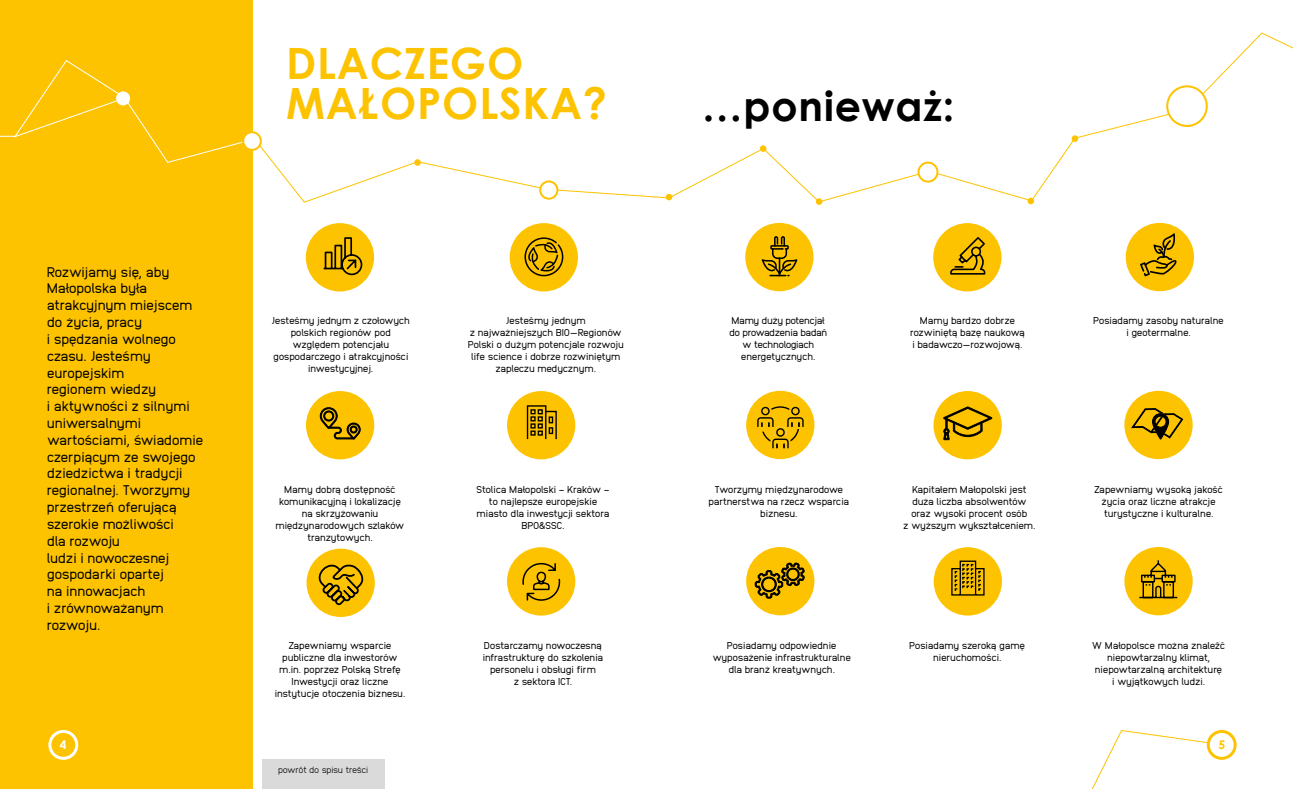
<style>
.page{position:relative;width:1293px;height:789px;background:#fff}
.page>*{position:absolute;margin:0;border:0;box-sizing:border-box;transform-origin:0 0}
.t1{font:700 43.1px/40.8px "Century Gothic";letter-spacing:.02em;color:#fdc300}
.t2{font:700 41px "Century Gothic";letter-spacing:.02em;color:#000}
.t3{font:14px/16.8px "Anodina";letter-spacing:-.03em;color:#000}
.t4{font:700 12px "Century Gothic";color:#fdc300}
.t5{font:700 12px "Century Gothic";color:#fff}
.t6{font:10px/12px "Anodina";letter-spacing:-.03em;color:#000;text-align:center}
.t7{font:10px/12px "Anodina";letter-spacing:-.05em;color:#000;text-align:center}
.t8{font:300 9px "Anodina";letter-spacing:-.05em;color:#000}
</style>
<div class="page">
<div style="left:262px;top:758px;width:123px;height:30px;background:#dadada"></div>
<div style="left:0;top:0;width:252px;height:788px;background:#fdc300"></div>
<svg style="left:0;top:60px;width:242px;height:103px"></svg>
<div style="left:118px;top:93px;width:10px;height:10px;background:#fff;border-radius:50%"></div>
<div style="left:116px;top:91px;width:14px;height:14px;border:4px solid #fff;border-radius:50%"></div>
<svg style="left:243px;top:132px;width:18px;height:18px"></svg>
<div style="left:242px;top:131px;width:20px;height:20px;border:2px solid #fdc300;border-radius:50%"></div>
<div style="left:816px;top:198px;width:6px;height:7px;background:#fdc300;border-radius:50%"></div>
<svg style="left:249px;top:32px;width:1044px;height:171px"></svg>
<div style="left:306px;top:223px;width:68px;height:68px;background:#fdc300;border-radius:50%"></div>
<div style="left:510px;top:223px;width:68px;height:68px;background:#fdc300;border-radius:50%"></div>
<svg style="left:323px;top:237px;width:40px;height:39px"></svg>
<svg style="left:524px;top:237px;width:39px;height:39px"></svg>
<div style="left:745px;top:223px;width:68px;height:68px;background:#fdc300;border-radius:50%"></div>
<svg style="left:761px;top:236px;width:36px;height:40px"></svg>
<div style="left:933px;top:223px;width:68px;height:68px;background:#fdc300;border-radius:50%"></div>
<div style="left:1125px;top:223px;width:69px;height:68px;background:#fdc300;border-radius:50%"></div>
<svg style="left:950px;top:237px;width:36px;height:38px"></svg>
<svg style="left:1140px;top:233px;width:36px;height:43px"></svg>
<div style="left:306px;top:391px;width:68px;height:68px;background:#fdc300;border-radius:50%"></div>
<svg style="left:320px;top:407px;width:40px;height:32px"></svg>
<div style="left:306px;top:548px;width:69px;height:68px;background:#fdc300;border-radius:50%"></div>
<svg style="left:311px;top:559px;width:56px;height:47px"></svg>
<div style="left:507px;top:391px;width:68px;height:68px;background:#fdc300;border-radius:50%"></div>
<div style="left:507px;top:547px;width:68px;height:68px;background:#fdc300;border-radius:50%"></div>
<svg style="left:522px;top:405px;width:38px;height:211px"></svg>
<div style="left:746px;top:390px;width:68px;height:69px;background:#fdc300;border-radius:50%"></div>
<div style="left:761px;top:406px;width:38px;height:38px;border:1px solid #000;border-radius:50%"></div>
<div style="left:759px;top:404px;width:13px;height:13px;border:6px solid #fdc300;border-radius:50%"></div>
<div style="left:761px;top:406px;width:8px;height:9px;border:1px solid #000;border-radius:50%"></div>
<div style="left:789px;top:404px;width:13px;height:13px;border:6px solid #fdc300;border-radius:50%"></div>
<div style="left:791px;top:406px;width:8px;height:9px;border:1px solid #000;border-radius:50%"></div>
<svg style="left:752px;top:412px;width:56px;height:41px"></svg>
<div style="left:746px;top:546px;width:68px;height:69px;background:#fdc300;border-radius:50%"></div>
<svg style="left:755px;top:562px;width:49px;height:36px"></svg>
<div style="left:933px;top:391px;width:68px;height:68px;background:#fdc300;border-radius:50%"></div>
<svg style="left:943px;top:406px;width:49px;height:35px"></svg>
<div style="left:933px;top:547px;width:69px;height:68px;background:#fdc300;border-radius:50%"></div>
<svg style="left:951px;top:560px;width:34px;height:36px"></svg>
<div style="left:1124px;top:390px;width:68px;height:69px;background:#fdc300;border-radius:50%"></div>
<svg style="left:1131px;top:408px;width:52px;height:31px"></svg>
<div style="left:1124px;top:546px;width:68px;height:69px;background:#fdc300;border-radius:50%"></div>
<svg style="left:1139px;top:560px;width:39px;height:38px"></svg>
<div style="left:48px;top:729px;width:30px;height:30px;border:3px solid #fff;border-radius:50%"></div>
<svg style="left:1092px;top:730px;width:114px;height:58px"></svg>
<div style="left:1206px;top:729px;width:30px;height:30px;border:3px solid #fdc300;border-radius:50%"></div>
<p class="t3" style="left:47px;top:262px;width:158px">Rozwijamy się, aby<br>Małopolska była atrakcyjnym miejscem do życia, pracy<br>i spędzania wolnego czasu. Jesteśmy europejskim<br>regionem wiedzy<br>i aktywności z silnymi uniwersalnymi wartościami, świadomie czerpiącym ze swojego dziedzictwa i tradycji regionalnej. Tworzymy przestrzeń oferującą szerokie możliwości<br>dla rozwoju<br>ludzi i nowoczesnej gospodarki opartej<br>na innowacjach<br>i zrównoważanym rozwoju.</p>
<p class="t5" style="left:60px;top:735px;width:8px">4</p>
<h1 class="t1" style="left:286px;top:40px;width:322px">DLACZEGO<br>MAŁOPOLSKA?</h1>
<p class="t7" style="left:271px;top:314px;width:140px">Jesteśmy jednym z czołowych polskich regionów pod względem potencjału gospodarczego i atrakcyjności inwestycyjnej.</p>
<p class="t6" style="left:275px;top:482px;width:131px">Mamy dobrą dostępność komunikacyjną i lokalizację na skrzyżowaniu międzynarodowych szlaków tranzytowych.</p>
<p class="t6" style="left:275px;top:638px;width:132px">Zapewniamy wsparcie publiczne dla inwestorów m.in. poprzez Polską Strefę<br>Inwestycji oraz liczne instytucje otoczenia biznesu.</p>
<p class="t8" style="left:278px;top:762px;width:91px">powrót do spisu treści</p>
<p class="t6" style="left:468px;top:314px;width:157px">Jesteśmy jednym<br>z najważniejszych BIO—Regionów<br>Polski o dużym potencjale rozwoju life science i dobrze rozwiniętym zapleczu medycznym.</p>
<p class="t7" style="left:476px;top:482px;width:135px">Stolica Małopolski – Kraków – to najlepsze europejskie miasto dla inwestycji sektora<br>BPO&amp;SSC.</p>
<p class="t6" style="left:483px;top:638px;width:122px">Dostarczamy nowoczesną infrastrukturę do szkolenia personelu i obsługi firm<br>z sektora ICT.</p>
<h2 class="t2" style="left:702px;top:75px;width:254px">…ponieważ:</h2>
<p class="t6" style="left:729px;top:314px;width:100px">Mamy duży potencjał do prowadzenia badań w technologiach energetycznych.</p>
<p class="t7" style="left:910px;top:314px;width:116px">Mamy bardzo dobrze rozwiniętą bazę naukową i badawczo—rozwojową.</p>
<p class="t6" style="left:1093px;top:314px;width:132px">Posiadamy zasoby naturalne i geotermalne.</p>
<p class="t6" style="left:708px;top:482px;width:142px">Tworzymy międzynarodowe partnerstwa na rzecz wsparcia biznesu.</p>
<p class="t7" style="left:903px;top:482px;width:134px">Kapitałem Małopolski jest duża liczba absolwentów oraz wysoki procent osób<br>z wyższym wykształceniem.</p>
<p class="t6" style="left:1094px;top:482px;width:130px">Zapewniamy wysoką jakość życia oraz liczne atrakcje turystyczne i kulturalne.</p>
<p class="t6" style="left:712px;top:638px;width:140px">Posiadamy odpowiednie wyposażenie infrastrukturalne dla branż kreatywnych.</p>
<p class="t6" style="left:909px;top:638px;width:117px">Posiadamy szeroką gamę nieruchomości.</p>
<p class="t6" style="left:1092px;top:638px;width:135px">W Małopolsce można znaleźć niepowtarzalny klimat, niepowtarzalną architekturę<br>i wyjątkowych ludzi.</p>
<p class="t4" style="left:1218px;top:735px;width:8px">5</p>
</div>
